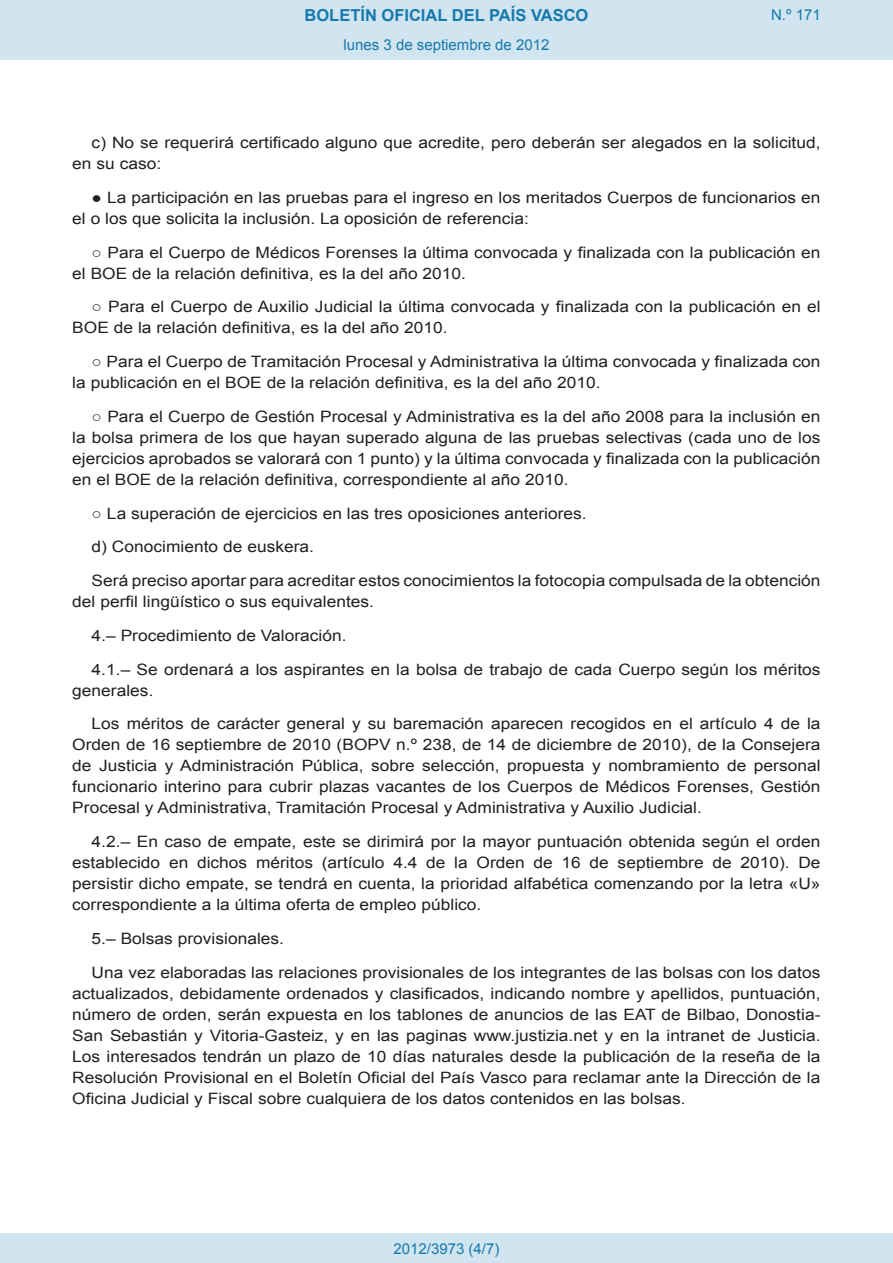
<style>
.page{position:relative;width:893px;height:1263px;background:#fff}
.page>*{position:absolute;margin:0;border:0;box-sizing:border-box;transform-origin:0 0}
.t1{font:700 16.5px "Arial";color:#1879ad}
.BOPVDetalle{font:15.6px/21px "Arial";color:#231f20;scale:1.11 1}
.Paginacion_Centro{font:15px "Arial";color:#1879ad}
</style>
<div class="page">
<div style="left:0;top:0;width:893px;height:60px;background:#d0e5f0"></div>
<div style="left:0;top:1233px;width:893px;height:30px;background:#d0e5f0"></div>
<p class="t1" style="left:305px;top:4px;width:285px">BOLETÍN OFICIAL DEL PAÍS VASCO</p>
<p class="Paginacion_Centro" style="left:343px;top:35px;width:207px">lunes 3 de septiembre de 2012</p>
<p class="Paginacion_Centro" style="left:771px;top:5px;width:51px">N.º 171</p>
<p class="BOPVDetalle" style="left:72px;top:132px;width:676px;text-indent:19px">c) No se requerirá certificado alguno que acredite, pero deberán ser alegados en la solicitud, en su caso:</p>
<p class="BOPVDetalle" style="left:72px;top:187px;width:676px;text-indent:19px">● La participación en las pruebas para el ingreso en los meritados Cuerpos de funcionarios en el o los que solicita la inclusión. La oposición de referencia:</p>
<p class="BOPVDetalle" style="left:72px;top:242px;width:676px;text-indent:19px">○ Para el Cuerpo de Médicos Forenses la última convocada y finalizada con la publicación en el BOE de la relación definitiva, es la del año 2010.</p>
<p class="BOPVDetalle" style="left:72px;top:297px;width:676px;text-indent:19px">○ Para el Cuerpo de Auxilio Judicial la última convocada y finalizada con la publicación en el<br>BOE de la relación definitiva, es la del año 2010.</p>
<p class="BOPVDetalle" style="left:72px;top:351px;width:676px;text-indent:19px">○ Para el Cuerpo de Tramitación Procesal y Administrativa la última convocada y finalizada con la publicación en el BOE de la relación definitiva, es la del año 2010.</p>
<p class="BOPVDetalle" style="left:72px;top:406px;width:676px;text-align:justify;text-indent:19px">○ Para el Cuerpo de Gestión Procesal y Administrativa es la del año 2008 para la inclusión en la bolsa primera de los que hayan superado alguna de las pruebas selectivas (cada uno de los ejercicios aprobados se valorará con 1 punto) y la última convocada y finalizada con la publicación en el BOE de la relación definitiva, correspondiente al año 2010.</p>
<p class="BOPVDetalle" style="left:92px;top:503px;width:448px">○ La superación de ejercicios en las tres oposiciones anteriores.</p>
<p class="BOPVDetalle" style="left:92px;top:537px;width:202px">d) Conocimiento de euskera.</p>
<p class="BOPVDetalle" style="left:72px;top:570px;width:676px;text-indent:19px">Será preciso aportar para acreditar estos conocimientos la fotocopia compulsada de la obtención del perfil lingüístico o sus equivalentes.</p>
<p class="BOPVDetalle" style="left:92px;top:625px;width:231px">4.– Procedimiento de Valoración.</p>
<p class="BOPVDetalle" style="left:72px;top:659px;width:676px;text-indent:19px">4.1.– Se ordenará a los aspirantes en la bolsa de trabajo de cada Cuerpo según los méritos generales.</p>
<p class="BOPVDetalle" style="left:72px;top:714px;width:676px;text-align:justify;text-indent:19px">Los méritos de carácter general y su baremación aparecen recogidos en el artículo 4 de la Orden de 16 septiembre de 2010 (BOPV n.º 238, de 14 de diciembre de 2010), de la Consejera de Justicia y Administración Pública, sobre selección, propuesta y nombramiento de personal funcionario interino para cubrir plazas vacantes de los Cuerpos de Médicos Forenses, Gestión Procesal y Administrativa, Tramitación Procesal y Administrativa y Auxilio Judicial.</p>
<p class="BOPVDetalle" style="left:72px;top:831px;width:676px;text-align:justify;text-indent:19px">4.2.– En caso de empate, este se dirimirá por la mayor puntuación obtenida según el orden establecido en dichos méritos (artículo 4.4 de la Orden de 16 de septiembre de 2010). De persistir dicho empate, se tendrá en cuenta, la prioridad alfabética comenzando por la letra «U» correspondiente a la última oferta de empleo público.</p>
<p class="BOPVDetalle" style="left:92px;top:928px;width:175px">5.– Bolsas provisionales.</p>
<p class="BOPVDetalle" style="left:72px;top:962px;width:676px;text-align:justify;text-indent:19px">Una vez elaboradas las relaciones provisionales de los integrantes de las bolsas con los datos actualizados, debidamente ordenados y clasificados, indicando nombre y apellidos, puntuación, número de orden, serán expuesta en los tablones de anuncios de las EAT de Bilbao, Donostia-San Sebastián y Vitoria-Gasteiz, y en las paginas www.justizia.net y en la intranet de Justicia.<br>Los interesados tendrán un plazo de 10 días naturales desde la publicación de la reseña de la Resolución Provisional en el Boletín Oficial del País Vasco para reclamar ante la Dirección de la Oficina Judicial y Fiscal sobre cualquiera de los datos contenidos en las bolsas.</p>
<p class="Paginacion_Centro" style="left:393px;top:1238px;width:107px">2012/3973 (4/7)</p>
</div>
